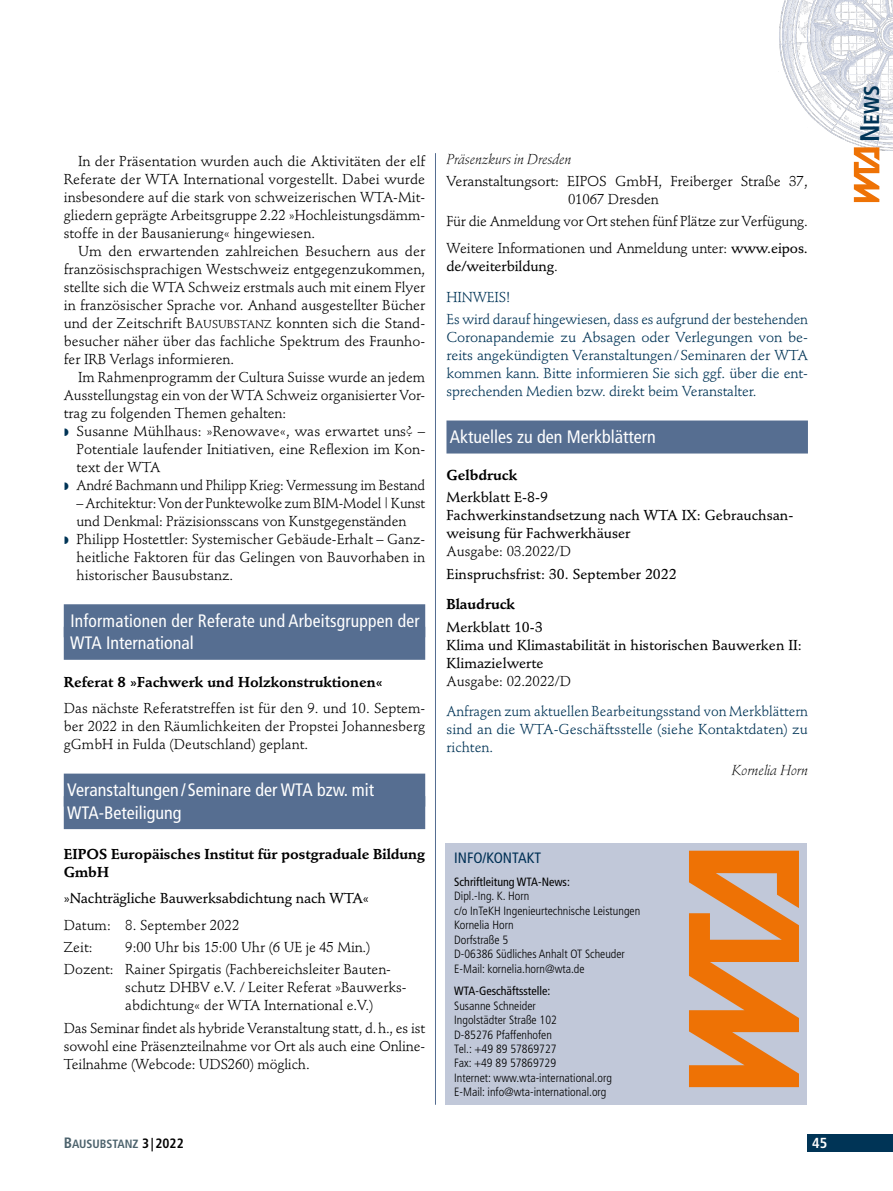
<style>
.page{position:relative;width:893px;height:1191px;background:#fff}
.page>*{position:absolute;margin:0;border:0;box-sizing:border-box;transform-origin:0 0}
.t1{font:21.6px "Frutiger LT Std Bold Cn SC800";color:#003456}
.Grundschrift_ohne_Ei{font:condensed 18px/22.5px "Frutiger LT Std";color:#fff}
.Ü3{font:condensed 15px "Frutiger LT Std";color:#003055}
.t2{font:700 condensed 14.55px "Frutiger LT Std";color:#fff}
.Grundschrift_mit_Ein{font:14.25px/18px "Stempel Schneidler Std";color:#000;text-align:justify}
.Grundschrift_ohne_Ei-2{font:14.25px/18px "Stempel Schneidler Std";color:#000}
.Grundschrift_ohne_Ei-3{font:14.25px/18px "Stempel Schneidler Std";letter-spacing:-.01em;color:#003456;text-align:justify}
.Grundschrift_ohne_Ei-4{font:500 14.25px/18px "Stempel Schneidler Std";color:#000}
.Grundschrift_ohne_Ei-5{font:700 14.25px/18px "Stempel Schneidler Std";color:#000}
.Grundschrift_ohne_Ei-6{font:italic 300 14.25px "Stempel Schneidler Std";letter-spacing:-.01em;color:#000}
.Grundschrift_mit_Ein-2{font:italic 300 14.25px "Stempel Schneidler Std";color:#000}
.Bild-_Tabellen-_Info{font:300 condensed 12px/14.4px "Frutiger LT Std";color:#000}
.t3{font:12px "Frutiger LT Std Bold Cn SC800";color:#4c626c}
.s1{font-family:"Stempel Schneidler Std Roman SC800"}
.s2{font-family:"Stempel Schneidler Std Roman SC800";font-size:11.4px}
.s3{font-weight:500}
.s4{font-weight:400}
.s5{font-size:15px}
.s6{font-size:13.5px;color:#000}
.s7{font-size:27px}
</style>
<div class="page">
<img style="left:779px;top:0;width:114px;height:151px">
<div style="left:808px;top:1134px;width:85px;height:17px;background:#003456"></div>
<svg style="left:854px;top:147px;width:25px;height:55px"></svg>
<div style="left:64px;top:604px;width:361px;height:33px;background:#566e91"></div>
<div style="left:64px;top:627px;width:361px;height:33px;background:#566e91"></div>
<div style="left:64px;top:773px;width:361px;height:33px;background:#566e91"></div>
<div style="left:64px;top:796px;width:361px;height:33px;background:#566e91"></div>
<div style="left:446px;top:420px;width:362px;height:33px;background:#566e91"></div>
<hr style="left:435px;top:153px;width:1px;height:951px;background:#566e91">
<div style="left:446px;top:843px;width:361px;height:261px;background:#c1c8d9"></div>
<svg style="left:689px;top:850px;width:110px;height:237px"></svg>
<p class="Grundschrift_mit_Ein" style="left:64px;top:152px;width:363px;text-indent:14px">In der Präsentation wurden auch die Aktivitäten der elf Referate der WTA International vorgestellt. Dabei wurde insbesondere auf die stark von schweizerischen WTA-Mit&shy;gliedern geprägte Arbeitsgruppe 2.22 »Hochleistungsdämm&shy;stoffe in der Bausanierung« hingewiesen.</p>
<p class="Grundschrift_mit_Ein" style="left:64px;top:242px;width:363px;text-indent:14px">Um den erwartenden zahlreichen Besuchern aus der französischsprachigen Westschweiz entgegenzukommen, stellte sich die WTA Schweiz erstmals auch mit einem Flyer in französischer Sprache vor. Anhand ausgestellter Bücher und der Zeitschrift <span class="s1">B</span><span class="s2">AUSUBSTANZ</span> konnten sich die Stand&shy;besucher näher über das fachliche Spektrum des Fraunho&shy;fer IRB Verlags informieren.</p>
<p class="Grundschrift_mit_Ein" style="left:64px;top:368px;width:363px;text-indent:14px">Im Rahmenprogramm der Cultura Suisse wurde an jedem Ausstellungstag ein von der WTA Schweiz organisierter Vor&shy;trag zu folgenden Themen gehalten:</p>
<p class="Grundschrift_mit_Ein" style="left:77px;top:422px;width:350px">Susanne Mühlhaus: »Renowave«, was erwartet uns? – Potentiale laufender Initiativen, eine Reflexion im Kon&shy;text der WTA</p>
<p class="Grundschrift_mit_Ein" style="left:77px;top:476px;width:350px">André Bachmann und Philipp Krieg: Vermessung im Bestand</p>
<p class="Grundschrift_mit_Ein" style="left:77px;top:494px;width:350px">– Architektur: Von der Punktewolke zum BIM-Model | Kunst und Denkmal: Präzisionsscans von Kunstgegenständen</p>
<p class="Grundschrift_mit_Ein" style="left:77px;top:530px;width:350px">Philipp Hostettler: Systemischer Gebäude-Erhalt – Ganz&shy;heitliche Faktoren für das Gelingen von Bauvorhaben in historischer Bausubstanz.</p>
<p class="Grundschrift_ohne_Ei" style="left:70px;top:609px;width:351px">Informationen der Referate und Arbeitsgruppen der<br>WTA International</p>
<p class="Grundschrift_ohne_Ei-5" style="left:64px;top:672px;width:320px">Referat 8 »Fachwerk und Holzkonstruktionen«</p>
<p class="Grundschrift_ohne_Ei-2" style="left:64px;top:699px;width:363px;text-align:justify">Das nächste Referatstreffen ist für den 9. und 10. Septem&shy;ber 2022 in den Räumlichkeiten der Propstei Johannesberg gGmbH in Fulda (Deutschland) geplant.</p>
<p class="Grundschrift_ohne_Ei" style="left:67px;top:778px;width:308px">Veranstaltungen / Seminare der WTA bzw. mit<br>WTA-Beteiligung</p>
<p class="Grundschrift_ohne_Ei-5" style="left:64px;top:845px;width:363px">EIPOS Europäisches Institut für postgraduale Bildung<br>GmbH</p>
<p class="Grundschrift_ohne_Ei-4" style="left:64px;top:889px;width:307px">»Nachträgliche Bauwerksabdichtung nach WTA«</p>
<p class="Grundschrift_ohne_Ei-2" style="left:64px;top:916px;width:177px">Datum: 8. September 2022</p>
<p class="Grundschrift_ohne_Ei-2" style="left:64px;top:938px;width:30px">Zeit:</p>
<p class="Grundschrift_ohne_Ei-2" style="left:125px;top:938px;width:247px">9:00 Uhr bis 15:00 Uhr (6 UE je 45 Min.)</p>
<p class="Grundschrift_ohne_Ei-2" style="left:125px;top:960px;width:283px;text-indent:-62px">Dozent: Rainer Spirgatis (Fachbereichsleiter Bauten&shy;schutz DHBV e.V. / Leiter Referat »Bauwerks&shy;abdichtung« der WTA International e.V.)</p>
<p class="Grundschrift_ohne_Ei-2" style="left:64px;top:1019px;width:363px;text-align:justify">Das Seminar findet als hybride Veranstaltung statt, d.h., es ist sowohl eine Präsenzteilnahme vor Ort als auch eine Online-Teilnahme (Webcode: UDS260) möglich.</p>
<p class="Grundschrift_ohne_Ei-6" style="left:446px;top:151px;width:126px">Präsenzkurs in Dresden</p>
<p class="Grundschrift_ohne_Ei-2" style="left:568px;top:172px;width:241px;text-indent:-121px">Veranstaltungsort: EIPOS GmbH, Freiberger Straße 37,<br>01067 Dresden</p>
<p class="Grundschrift_ohne_Ei-2" style="left:446px;top:213px;width:363px">Für die Anmeldung vor Ort stehen fünf Plätze zur Verfügung.</p>
<p class="Grundschrift_ohne_Ei-2" style="left:446px;top:239px;width:363px">Weitere Informationen und Anmeldung unter: <span class="s3">www.eipos. de/weiterbildung</span>.</p>
<p class="Grundschrift_ohne_Ei-3" style="left:446px;top:288px;width:65px">HINWEIS!</p>
<p class="Grundschrift_ohne_Ei-3" style="left:446px;top:310px;width:363px">Es wird darauf hingewiesen, dass es aufgrund der bestehenden Coronapandemie zu Absagen oder Verlegungen von be&shy;reits angekündigten Veranstaltungen/Seminaren der WTA kommen kann. Bitte informieren Sie sich ggf. über die ent&shy;sprechenden Medien bzw. direkt beim Veranstalter.</p>
<p class="Grundschrift_ohne_Ei" style="left:450px;top:426px;width:207px">Aktuelles zu den Merkblättern</p>
<p class="Grundschrift_ohne_Ei-5" style="left:446px;top:466px;width:72px">Gelbdruck</p>
<p class="Grundschrift_ohne_Ei-4" style="left:446px;top:488px;width:348px">Merkblatt E-8-9<br>Fachwerkinstandsetzung nach WTA IX: Gebrauchsan&shy;weisung für Fachwerkhäuser</p>
<p class="Grundschrift_ohne_Ei-2" style="left:446px;top:542px;width:126px">Ausgabe: 03.2022/D</p>
<p class="Grundschrift_ohne_Ei-4" style="left:446px;top:565px;width:232px">Einspruchsfrist: 30. September 2022</p>
<p class="Grundschrift_ohne_Ei-5" style="left:446px;top:595px;width:70px">Blaudruck</p>
<p class="Grundschrift_ohne_Ei-4" style="left:446px;top:618px;width:357px">Merkblatt 10-3<br>Klima und Klimastabilität in historischen Bauwerken II:<br>Klimazielwerte</p>
<p class="Grundschrift_ohne_Ei-2" style="left:446px;top:672px;width:126px">Ausgabe: 02.2022/D</p>
<p class="Grundschrift_ohne_Ei-3" style="left:446px;top:702px;width:363px">Anfragen zum aktuellen Bearbeitungsstand von Merkblättern sind an die WTA-Geschäftsstelle (siehe Kontaktdaten) zu richten.</p>
<p class="Grundschrift_mit_Ein-2" style="left:732px;top:761px;width:78px">Kornelia Horn</p>
<p class="Ü3" style="left:454px;top:849px;width:88px">INFO/KONTAKT</p>
<p class="Bild-_Tabellen-_Info" style="left:454px;top:875px;width:188px"><span class="s4">Schriftleitung WTA-News:<br></span>Dipl.-Ing. K. Horn<br>c/o InTeKH Ingenieurtechnische Leistungen<br>Kornelia Horn<br>Dorfstraße 5<br>D-06386 Südliches Anhalt OT Scheuder<br>E-Mail: kornelia.horn@wta.de</p>
<p class="Bild-_Tabellen-_Info" style="left:454px;top:984px;width:159px"><span class="s4">WTA-Geschäftsstelle:<br></span>Susanne Schneider<br>Ingolstädter Straße 102<br>D-85276 Pfaffenhofen<br>Tel.: +49 89 57869727<br>Fax: +49 89 57869729<br>Internet: www.wta-international.org<br>E-Mail: info@wta-international.org</p>
<p class="t3" style="left:64px;top:1137px;width:121px"><span class="s5">B</span>AUSUBSTANZ <span class="s6">3|2022</span></p>
<p class="t2" style="left:812px;top:1134px;width:17px">45</p>
<h1 class="t1" style="left:859px;top:142px;width:59px;rotate:-90deg"><span class="s7">N</span>EWS</h1>
</div>
